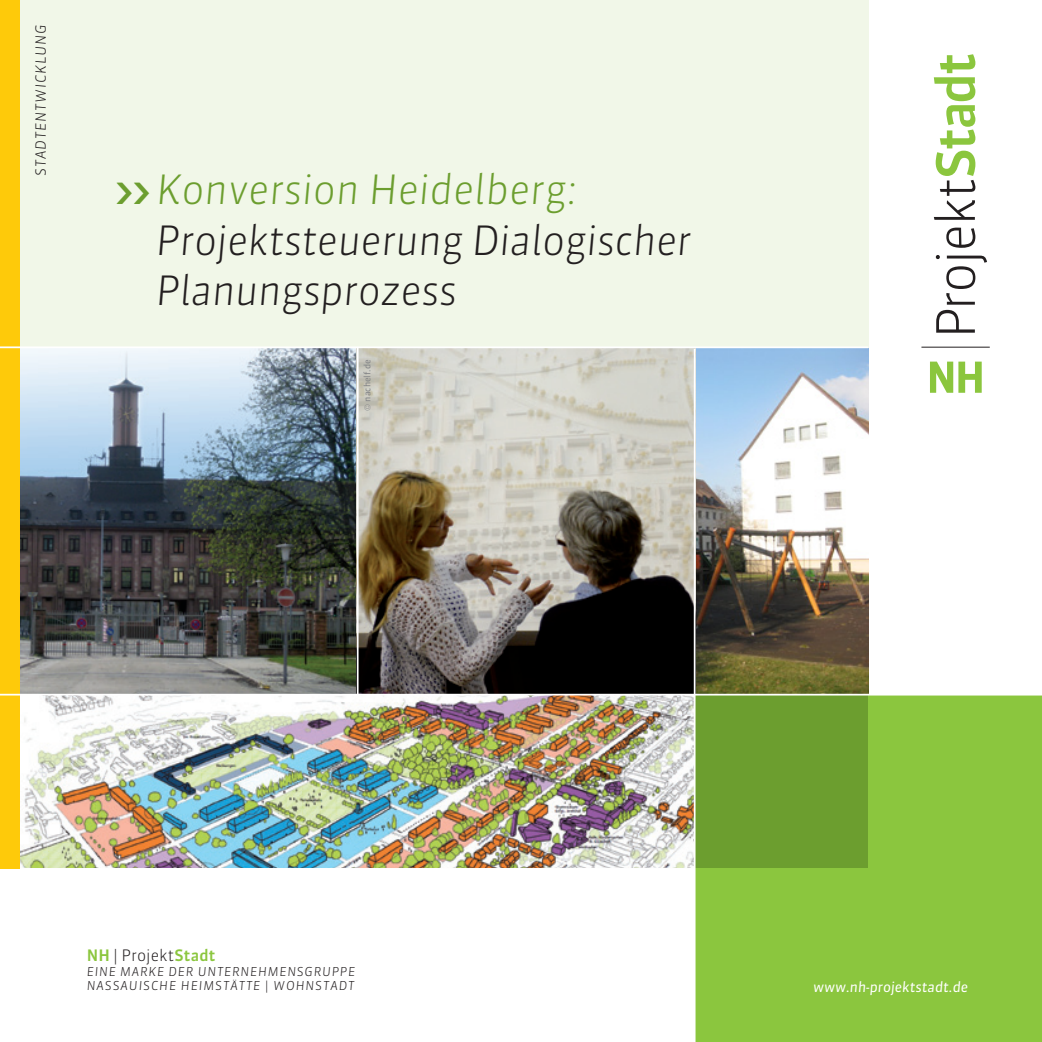
<style>
.page{position:relative;width:1042px;height:1042px;background:#fff}
.page>*{position:absolute;margin:0;border:0;box-sizing:border-box;transform-origin:0 0}
.s1_hl_gruen{font:italic 300 40.25px/50.8px "Sanuk";letter-spacing:-.01em;color:#231f20}
.t1{font:italic 300 40.25px "Sanuk";color:#6c9e2f}
.t2{font:300 15.75px "Sanuk";color:#231f20}
.t3{font:italic 14px "Sanuk";color:#fff}
.t4{font:italic 300 14px "Sanuk";letter-spacing:.06em;color:#231f20}
.t5{font:italic 300 12.25px "Sanuk";letter-spacing:.075em;color:#231f20}
.Fliesstext{font:8.75px "Sanuk";color:#808285}
.s1{font-weight:500}
.s2{font-family:"Corporate S";font-weight:300}
.s3{font-weight:500;color:#8bc63e}
</style>
<div class="page">
<img style="left:358px;top:349px;width:510px;height:345px">
<img style="left:20px;top:348px;width:337px;height:346px">
<img style="left:20px;top:695px;width:674px;height:173px">
<div style="left:0;top:0;width:868px;height:347px;background:#f1f7e8"></div>
<div style="left:694px;top:694px;width:348px;height:348px;background:#8bc63e"></div>
<svg style="left:936px;top:255px;width:51px;height:78px"></svg>
<svg style="left:946px;top:228px;width:29px;height:20px"></svg>
<svg style="left:934px;top:54px;width:41px;height:166px"></svg>
<svg style="left:930px;top:362px;width:51px;height:31px"></svg>
<hr style="left:921px;top:347px;width:69px;height:1px;background:#231f20">
<div style="left:694px;top:694px;width:174px;height:174px;background:#6c9e2f"></div>
<div style="left:0;top:0;width:20px;height:868px;background:#feca0a"></div>
<hr style="left:0;top:346px;width:868px;height:2px;background:#fff">
<hr style="left:694px;top:349px;width:1px;height:693px;background:#fff">
<hr style="left:0;top:694px;width:1042px;height:1px;background:#fff">
<p class="t4" style="left:32px;top:176px;width:153px;rotate:-90deg">STADTENTWICKLUNG</p>
<p class="t1" style="left:114px;top:164px;width:465px"><span class="s1">&gt;&gt;</span>Konversion Heidelberg:</p>
<p class="s1_hl_gruen" style="left:156px;top:215px;width:537px">Projektsteuerung Dialogischer<br>Planungsprozess</p>
<p class="Fliesstext" style="left:362px;top:411px;width:53px;rotate:-90deg"><span class="s2">©</span> nachelf.de</p>
<p class="t2" style="left:87px;top:945px;width:130px"><span class="s3">NH</span> | Projekt<span class="s3">Stadt</span></p>
<p class="t5" style="left:87px;top:963px;width:270px">EINE MARKE DER UNTERNEHMENSGRUPPE</p>
<p class="t5" style="left:87px;top:978px;width:269px">NASSAUISCHE HEIMSTÄTTE | WOHNSTADT</p>
<p class="t3" style="left:813px;top:978px;width:157px">www.nh-projektstadt.de</p>
</div>
